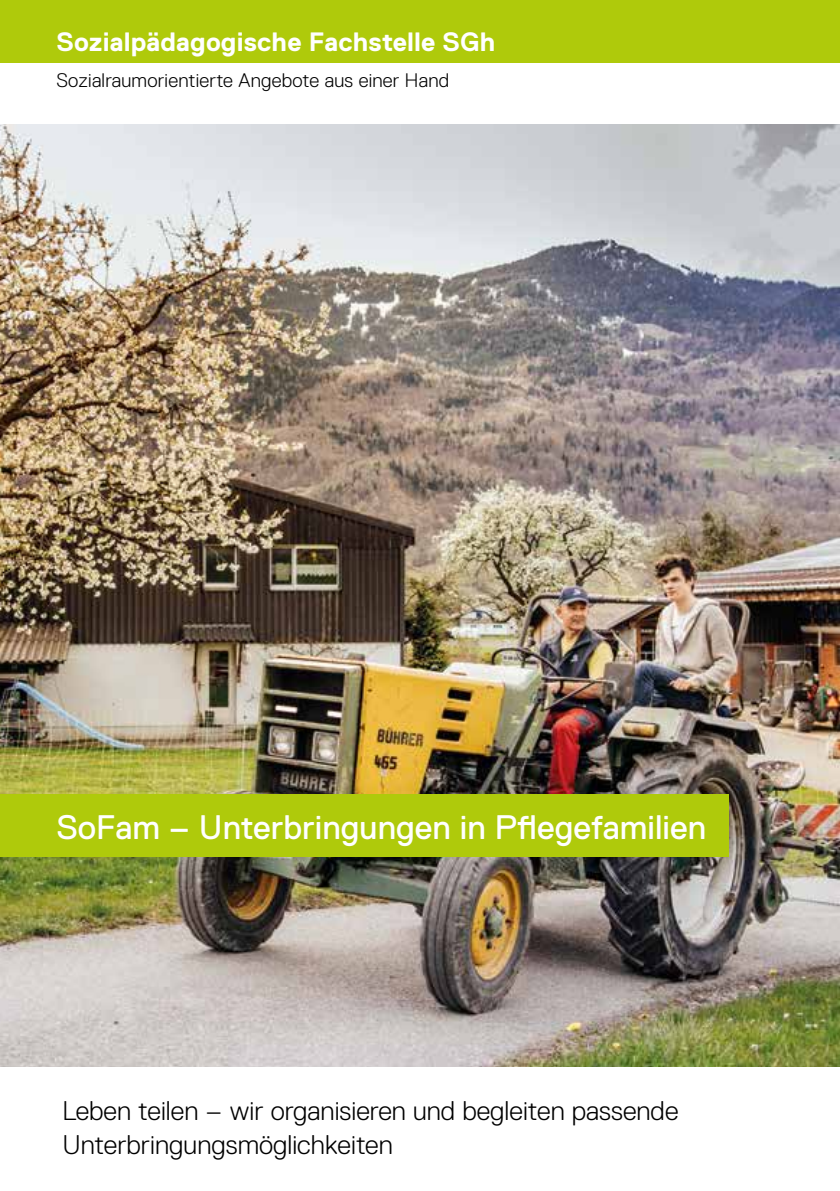
<style>
.page{position:relative;width:840px;height:1191px;background:#fff}
.page>*{position:absolute;margin:0;border:0;box-sizing:border-box;transform-origin:0 0}
.t1{font:34px "Replica Std";color:#fff}
.t2{font:300 27px/34px "Replica Std";color:#000}
.t3{font:700 26.4px "Replica Std";letter-spacing:.005em;color:#fff}
.t4{font:300 19.6px "Replica Std";letter-spacing:.01em;color:#000}
</style>
<div class="page">
<img style="left:0;top:125px;width:839px;height:941px">
<div style="left:0;top:0;width:839px;height:62px;background:#afca0b"></div>
<div style="left:0;top:794px;width:728px;height:62px;background:#afca0b"></div>
<p class="t3" style="left:56px;top:28px;width:440px">Sozialpädagogische Fachstelle SGh</p>
<p class="t4" style="left:56px;top:69px;width:394px">Sozialraumorientierte Angebote aus einer Hand</p>
<p class="t1" style="left:56px;top:808px;width:651px">SoFam – Unterbringungen in Pflegefamilien</p>
<p class="t2" style="left:62px;top:1094px;width:617px">Leben teilen – wir organisieren und begleiten passende<br>Unterbringungsmöglichkeiten</p>
</div>
